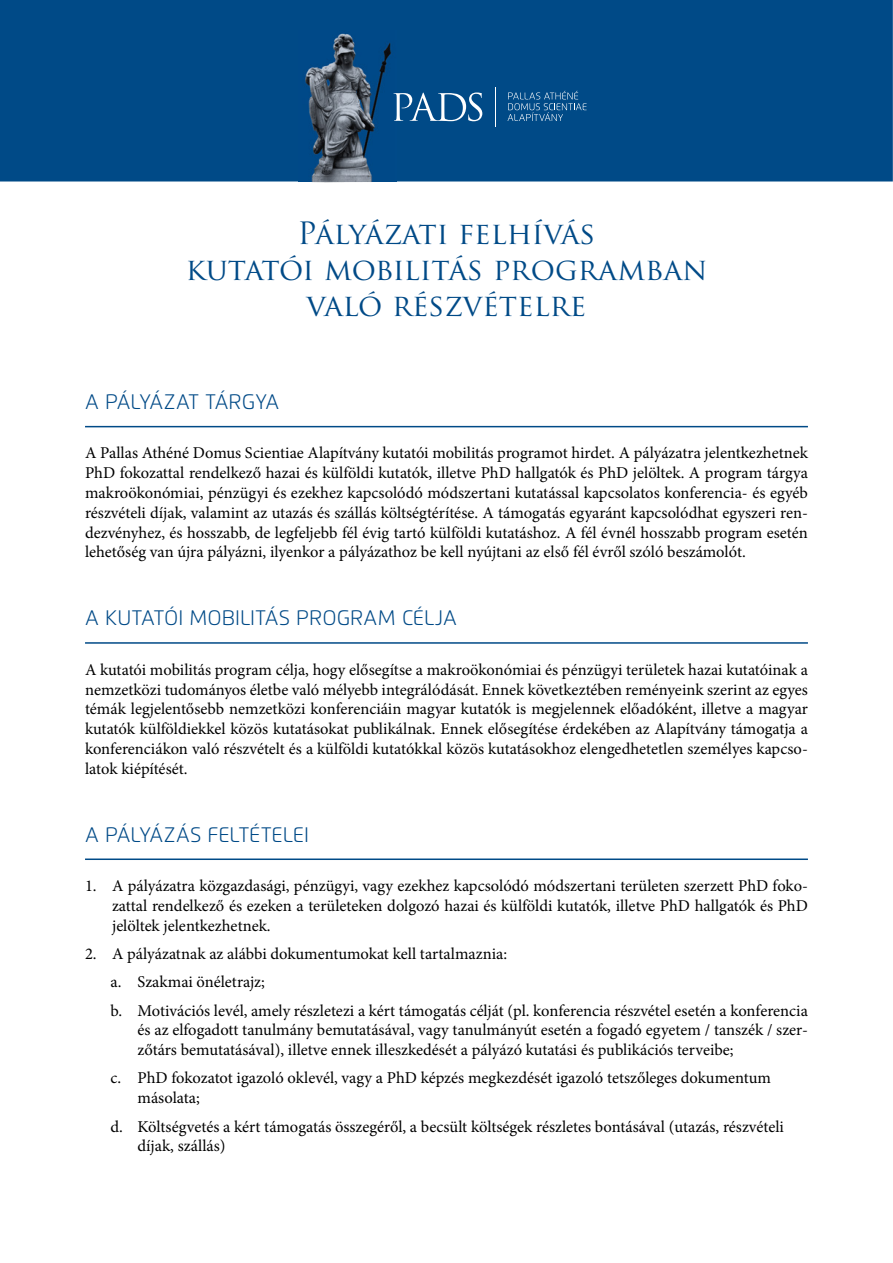
<style>
.page{position:relative;width:893px;height:1263px;background:#fff}
.page>*{position:absolute;margin:0;border:0;box-sizing:border-box;transform-origin:0 0}
.t1{font:30px/36px "Trajan Pro";color:#004a87;text-align:center}
.t2{font:300 21px "Flexo";color:#004a87}
.t3{font:300 21px "Flexo";letter-spacing:-.025em;color:#004a87}
.t4{font:16.5px/19.8px "Minion Pro";color:#000}
</style>
<div class="page">
<div style="left:0;top:0;width:893px;height:181px;background:#004a87"></div>
<img style="left:298px;top:30px;width:98px;height:153px">
<hr style="left:495px;top:87px;width:1px;height:40px;background:#fff">
<svg style="left:507px;top:91px;width:80px;height:30px;background:#206096"></svg>
<svg style="left:393px;top:93px;width:89px;height:28px;background:#4077a5"></svg>
<hr style="left:85px;top:426px;width:723px;height:1px;background:#004a87">
<hr style="left:85px;top:642px;width:723px;height:2px;background:#004a87">
<hr style="left:85px;top:858px;width:723px;height:2px;background:#004a87">
<h1 class="t1" style="left:186px;top:214px;width:523px">Pályázati felhívás<br>kutatói mobilitás programban való részvételre</h1>
<p class="t3" style="left:85px;top:389px;width:196px">A PÁLYÁZAT TÁRGYA</p>
<p class="t4" style="left:85px;top:443px;width:724px;text-align:justify">A Pallas Athéné Domus Scientiae Alapítvány kutatói mobilitás programot hirdet. A pályázatra jelentkezhetnek PhD fokozattal rendelkező hazai és külföldi kutatók, illetve PhD hallgatók és PhD jelöltek. A program tárgya makroökonómiai, pénzügyi és ezekhez kapcsolódó módszertani kutatással kapcsolatos konferencia- és egyéb részvételi díjak, valamint az utazás és szállás költségtérítése. A támogatás egyaránt kapcsolódhat egyszeri ren&shy;dezvényhez, és hosszabb, de legfeljebb fél évig tartó külföldi kutatáshoz. A fél évnél hosszabb program esetén lehetőség van újra pályázni, ilyenkor a pályázathoz be kell nyújtani az első fél évről szóló beszámolót.</p>
<p class="t2" style="left:85px;top:605px;width:373px">A KUTATÓI MOBILITÁS PROGRAM CÉLJA</p>
<p class="t4" style="left:85px;top:660px;width:724px;text-align:justify">A kutatói mobilitás program célja, hogy elősegítse a makroökonómiai és pénzügyi területek hazai kutatóinak a nemzetközi tudományos életbe való mélyebb integrálódását. Ennek következtében reményeink szerint az egyes témák legjelentősebb nemzetközi konferenciáin magyar kutatók is megjelennek előadóként, illetve a magyar kutatók külföldiekkel közös kutatásokat publikálnak. Ennek elősegítése érdekében az Alapítvány támogatja a konferenciákon való részvételt és a külföldi kutatókkal közös kutatásokhoz elengedhetetlen személyes kapcso&shy;latok kiépítését.</p>
<p class="t2" style="left:85px;top:821px;width:225px">A PÁLYÁZÁS FELTÉTELEI</p>
<p class="t4" style="left:112px;top:876px;width:697px;text-align:justify;text-indent:-27px">1. A pályázatra közgazdasági, pénzügyi, vagy ezekhez kapcsolódó módszertani területen szerzett PhD foko&shy;zattal rendelkező és ezeken a területeken dolgozó hazai és külföldi kutatók, illetve PhD hallgatók és PhD jelöltek jelentkezhetnek.</p>
<p class="t4" style="left:111px;top:939px;width:699px;line-height:28.3px;text-indent:-26px">2. A pályázatnak az alábbi dokumentumokat kell tartalmaznia:<br>a. Szakmai önéletrajz;<br>b. Motivációs levél, amely részletezi a kért támogatás célját (pl. konferencia részvétel esetén a konferencia</p>
<p class="t4" style="left:138px;top:1020px;width:672px">és az elfogadott tanulmány bemutatásával, vagy tanulmányút esetén a fogadó egyetem / tanszék / szer&shy;zőtárs bemutatásával), illetve ennek illeszkedését a pályázó kutatási és publikációs terveibe;</p>
<p class="t4" style="left:138px;top:1068px;width:635px;text-indent:-27px">c. PhD fokozatot igazoló oklevél, vagy a PhD képzés megkezdését igazoló tetszőleges dokumentum másolata;</p>
<p class="t4" style="left:138px;top:1116px;width:648px;text-indent:-27px">d. Költségvetés a kért támogatás összegéről, a becsült költségek részletes bontásával (utazás, részvételi díjak, szállás)</p>
</div>
